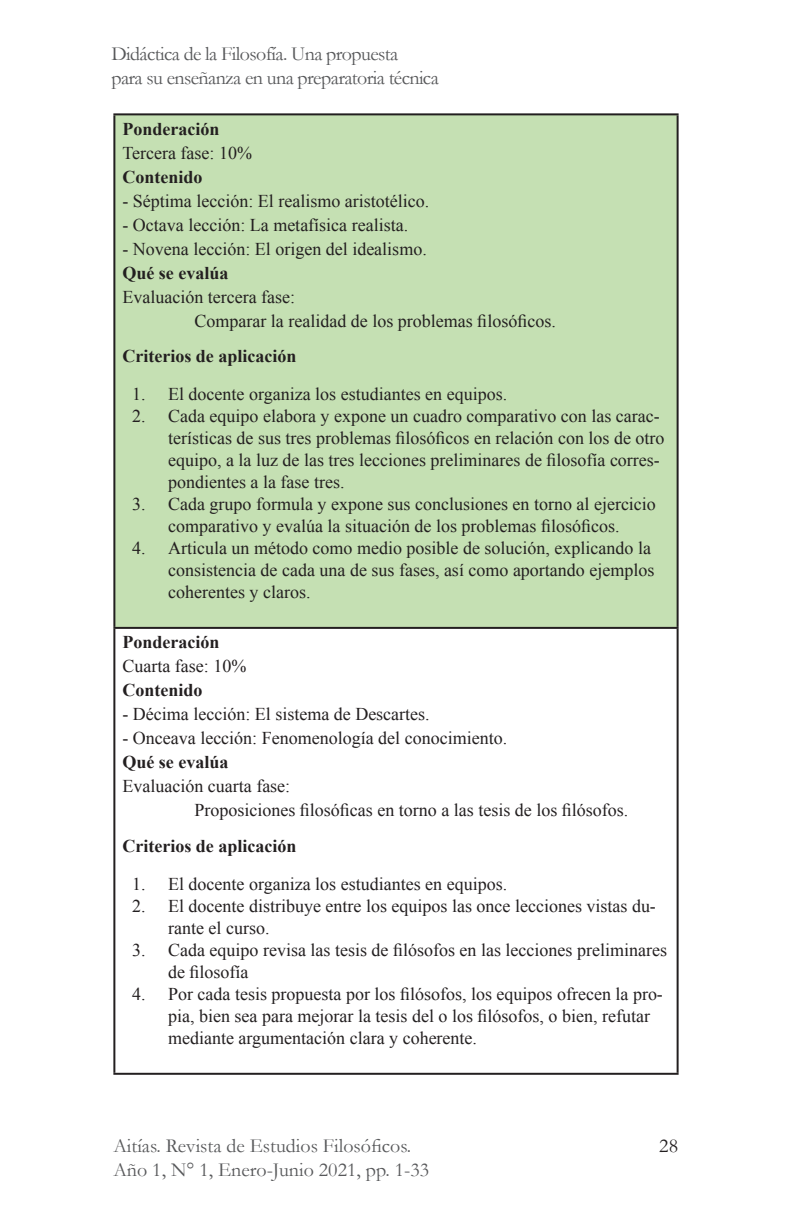
<style>
.page{position:relative;width:792px;height:1224px;background:#fff}
.page>*{position:absolute;margin:0;border:0;box-sizing:border-box;transform-origin:0 0}
.t1{font:20px/24px "Garamond";letter-spacing:-.03em;color:#57585a}
.t2{font:20px/24px "Garamond";color:#57585a}
.t3{font:20px "Garamond";color:#231f20}
.t4{font:18px/22px "Times New Roman";color:#231f20}
.t5{font:700 18px "Times New Roman";color:#231f20}
</style>
<div class="page">
<div style="left:114px;top:114px;width:564px;height:514px;background:#c5e0b3"></div>
<hr style="left:113px;top:113px;width:566px;height:2px;background:#231f20">
<hr style="left:113px;top:115px;width:2px;height:512px;background:#231f20">
<hr style="left:677px;top:115px;width:2px;height:512px;background:#231f20">
<hr style="left:113px;top:627px;width:566px;height:2px;background:#231f20">
<hr style="left:113px;top:629px;width:2px;height:444px;background:#231f20">
<hr style="left:677px;top:629px;width:2px;height:444px;background:#231f20">
<hr style="left:113px;top:1073px;width:566px;height:2px;background:#231f20">
<p class="t1" style="left:111px;top:41px;width:329px">Didáctica de la Filosofía. Una propuesta<br>para su enseñanza en una preparatoria técnica</p>
<p class="t5" style="left:122px;top:116px;width:99px">Ponderación</p>
<p class="t4" style="left:122px;top:142px;width:131px">Tercera fase: 10%</p>
<p class="t5" style="left:122px;top:164px;width:82px">Contenido</p>
<p class="t4" style="left:122px;top:190px;width:308px">- Séptima lección: El realismo aristotélico.</p>
<p class="t4" style="left:122px;top:214px;width:287px">- Octava lección: La metafísica realista.</p>
<p class="t4" style="left:122px;top:238px;width:306px">- Novena lección: El origen del idealismo.</p>
<p class="t5" style="left:122px;top:260px;width:108px">Qué se evalúa</p>
<p class="t4" style="left:122px;top:286px;width:174px">Evaluación tercera fase:</p>
<p class="t4" style="left:194px;top:310px;width:363px">Comparar la realidad de los problemas filosóficos.</p>
<p class="t5" style="left:122px;top:344px;width:175px">Criterios de aplicación</p>
<p class="t4" style="left:132px;top:383px;width:377px">1. El docente organiza los estudiantes en equipos.</p>
<p class="t4" style="left:168px;top:405px;width:498px;text-indent:-36px">2. Cada equipo elabora y expone un cuadro comparativo con las carac&shy;terísticas de sus tres problemas filosóficos en relación con los de otro equipo, a la luz de las tres lecciones preliminares de filosofía corres&shy;pondientes a la fase tres.</p>
<p class="t4" style="left:132px;top:493px;width:525px;text-align:center">3. Cada grupo formula y expone sus conclusiones en torno al ejercicio comparativo y evalúa la situación de los problemas filosóficos.</p>
<p class="t4" style="left:168px;top:537px;width:488px;text-indent:-36px">4. Articula un método como medio posible de solución, explicando la consistencia de cada una de sus fases, así como aportando ejemplos coherentes y claros.</p>
<p class="t5" style="left:122px;top:630px;width:99px">Ponderación</p>
<p class="t4" style="left:122px;top:655px;width:125px">Cuarta fase: 10%</p>
<p class="t5" style="left:122px;top:678px;width:82px">Contenido</p>
<p class="t4" style="left:122px;top:703px;width:309px">- Décima lección: El sistema de Descartes.</p>
<p class="t4" style="left:122px;top:727px;width:386px">- Onceava lección: Fenomenología del conocimiento.</p>
<p class="t5" style="left:122px;top:750px;width:108px">Qué se evalúa</p>
<p class="t4" style="left:122px;top:775px;width:169px">Evaluación cuarta fase:</p>
<p class="t4" style="left:194px;top:799px;width:435px">Proposiciones filosóficas en torno a las tesis de los filósofos.</p>
<p class="t5" style="left:122px;top:833px;width:175px">Criterios de aplicación</p>
<p class="t4" style="left:132px;top:872px;width:377px">1. El docente organiza los estudiantes en equipos.</p>
<p class="t4" style="left:168px;top:894px;width:489px;text-indent:-36px">2. El docente distribuye entre los equipos las once lecciones vistas du&shy;rante el curso.</p>
<p class="t4" style="left:168px;top:938px;width:500px;text-indent:-36px">3. Cada equipo revisa las tesis de filósofos en las lecciones preliminares de filosofía</p>
<p class="t4" style="left:168px;top:982px;width:496px;text-indent:-36px">4. Por cada tesis propuesta por los filósofos, los equipos ofrecen la pro&shy;pia, bien sea para mejorar la tesis del o los filósofos, o bien, refutar mediante argumentación clara y coherente.</p>
<p class="t2" style="left:113px;top:1133px;width:317px">Aitías. Revista de Estudios Filosóficos.<br>Año 1, N° 1, Enero-Junio 2021, pp. 1-33</p>
<p class="t3" style="left:659px;top:1132px;width:20px">28</p>
</div>
